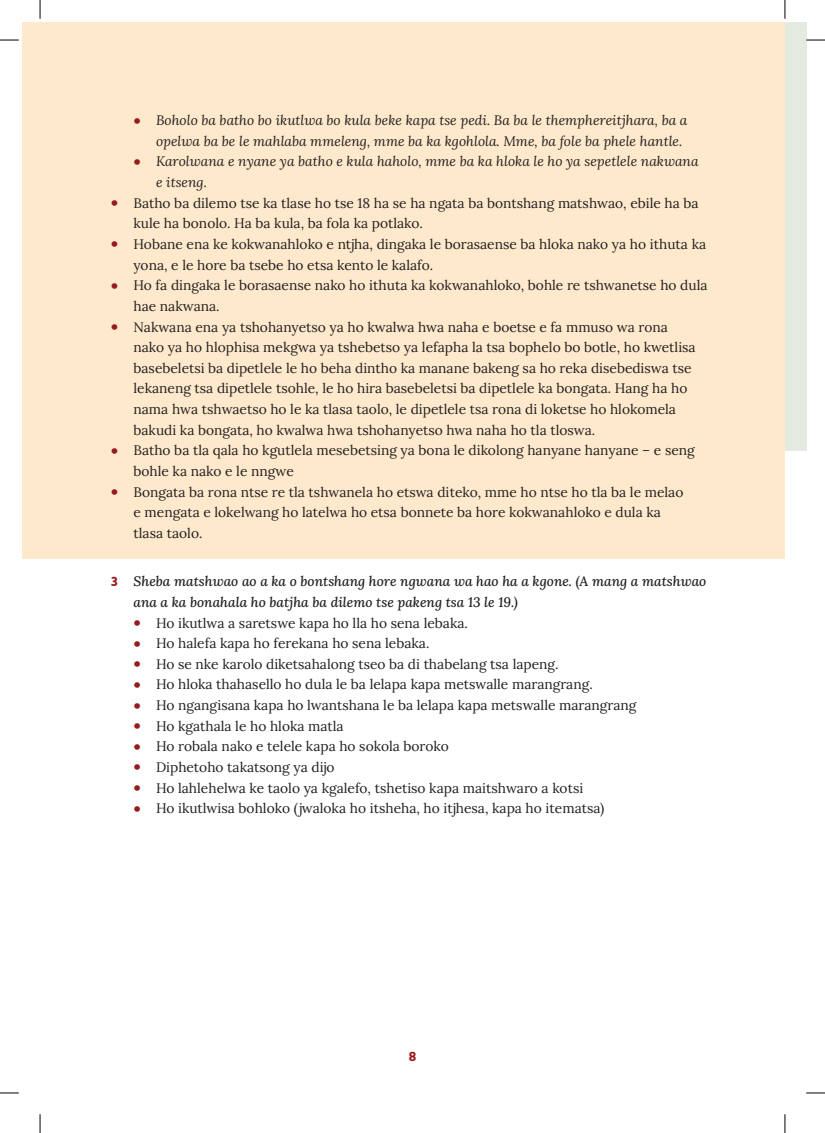
<style>
.page{position:relative;width:825px;height:1133px;background:#fff}
.page>*{position:absolute;margin:0;border:0;box-sizing:border-box;transform-origin:0 0}
.t1{font:13.75px/20.6px "Lora";color:#231f20}
.t2{font:italic 13.75px/20.6px "Lora";color:#231f20}
.t3{font:italic 500 13.75px/20.6px "Lora";color:#231f20}
.t4{font:700 13.75px "Hind";color:#971a1d}
.s1{font-style:normal;font-size:18.75px;color:#971a1d}
.s2{font-size:18.75px;color:#971a1d}
.s3{font-family:"Hind";font-weight:700;font-style:normal;color:#971a1d}
</style>
<div class="page">
<div style="left:22px;top:22px;width:762px;height:536px;background:#fee9cc"></div>
<div style="left:784px;top:22px;width:21px;height:429px;background:#e3eae0"></div>
<svg style="left:0;top:39px;width:19px;height:2px"></svg>
<svg style="left:805px;top:39px;width:19px;height:2px"></svg>
<svg style="left:0;top:1092px;width:19px;height:1px"></svg>
<svg style="left:806px;top:1092px;width:18px;height:1px"></svg>
<svg style="left:39px;top:0;width:2px;height:19px"></svg>
<svg style="left:39px;top:1114px;width:2px;height:18px"></svg>
<svg style="left:784px;top:0;width:1px;height:19px"></svg>
<svg style="left:784px;top:1114px;width:1px;height:18px"></svg>
<p class="t2" style="left:156px;top:110px;width:532px;text-indent:-22px"><span class="s1">•</span> Boholo ba batho bo ikutlwa bo kula beke kapa tse pedi. Ba ba le themphereitjhara, ba a opelwa ba be le mahlaba mmeleng, mme ba ka kgohlola. Mme, ba fole ba phele hantle.</p>
<p class="t2" style="left:156px;top:151px;width:544px;text-indent:-22px"><span class="s1">•</span> Karolwana e nyane ya batho e kula haholo, mme ba ka hloka le ho ya sepetlele nakwana e itseng.</p>
<p class="t1" style="left:133px;top:191px;width:566px;text-indent:-22px"><span class="s2">•</span> Batho ba dilemo tse ka tlase ho tse 18 ha se ha ngata ba bontshang matshwao, ebile ha ba kule ha bonolo. Ha ba kula, ba fola ka potlako.</p>
<p class="t1" style="left:133px;top:233px;width:574px;text-indent:-22px"><span class="s2">•</span> Hobane ena ke kokwanahloko e ntjha, dingaka le borasaense ba hloka nako ya ho ithuta ka yona, e le hore ba tsebe ho etsa kento le kalafo.</p>
<p class="t1" style="left:133px;top:274px;width:575px;text-indent:-22px"><span class="s2">•</span> Ho fa dingaka le borasaense nako ho ithuta ka kokwanahloko, bohle re tshwanetse ho dula hae nakwana.</p>
<p class="t1" style="left:133px;top:315px;width:563px;text-indent:-22px"><span class="s2">•</span> Nakwana ena ya tshohanyetso ya ho kwalwa hwa naha e boetse e fa mmuso wa rona nako ya ho hlophisa mekgwa ya tshebetso ya lefapha la tsa bophelo bo botle, ho kwetlisa basebeletsi ba dipetlele le ho beha dintho ka manane bakeng sa ho reka disebediswa tse lekaneng tsa dipetlele tsohle, le ho hira basebeletsi ba dipetlele ka bongata. Hang ha ho nama hwa tshwaetso ho le ka tlasa taolo, le dipetlele tsa rona di loketse ho hlokomela bakudi ka bongata, ho kwalwa hwa tshohanyetso hwa naha ho tla tloswa.</p>
<p class="t1" style="left:133px;top:439px;width:562px;text-indent:-22px"><span class="s2">•</span> Batho ba tla qala ho kgutlela mesebetsing ya bona le dikolong hanyane hanyane – e seng bohle ka nako e le nngwe</p>
<p class="t1" style="left:133px;top:480px;width:551px;text-indent:-22px"><span class="s2">•</span> Bongata ba rona ntse re tla tshwanela ho etswa diteko, mme ho ntse ho tla ba le melao e mengata e lokelwang ho latelwa ho etsa bonnete ba hore kokwanahloko e dula ka tlasa taolo.</p>
<p class="t3" style="left:133px;top:570px;width:574px;text-indent:-22px"><span class="s3">3</span> Sheba matshwao ao a ka o bontshang hore ngwana wa hao ha a kgone. (A mang a matshwao ana a ka bonahala ho batjha ba dilemo tse pakeng tsa 13 le 19.)</p>
<p class="t1" style="left:133px;top:611px;width:336px"><span class="s2">•</span> Ho ikutlwa a saretswe kapa ho lla ho sena lebaka.</p>
<p class="t1" style="left:133px;top:632px;width:297px"><span class="s2">•</span> Ho halefa kapa ho ferekana ho sena lebaka.</p>
<p class="t1" style="left:133px;top:652px;width:426px"><span class="s2">•</span> Ho se nke karolo diketsahalong tseo ba di thabelang tsa lapeng.</p>
<p class="t1" style="left:133px;top:673px;width:460px"><span class="s2">•</span> Ho hloka thahasello ho dula le ba lelapa kapa metswalle marangrang.</p>
<p class="t1" style="left:133px;top:694px;width:504px"><span class="s2">•</span> Ho ngangisana kapa ho lwantshana le ba lelapa kapa metswalle marangrang</p>
<p class="t1" style="left:133px;top:714px;width:211px"><span class="s2">•</span> Ho kgathala le ho hloka matla</p>
<p class="t1" style="left:133px;top:735px;width:317px"><span class="s2">•</span> Ho robala nako e telele kapa ho sokola boroko</p>
<p class="t1" style="left:133px;top:755px;width:202px"><span class="s2">•</span> Diphetoho takatsong ya dijo</p>
<p class="t1" style="left:133px;top:776px;width:451px"><span class="s2">•</span> Ho lahlehelwa ke taolo ya kgalefo, tshetiso kapa maitshwaro a kotsi</p>
<p class="t1" style="left:133px;top:797px;width:472px"><span class="s2">•</span> Ho ikutlwisa bohloko (jwaloka ho itsheha, ho itjhesa, kapa ho itematsa)</p>
<p class="t4" style="left:408px;top:1047px;width:9px">8</p>
</div>
